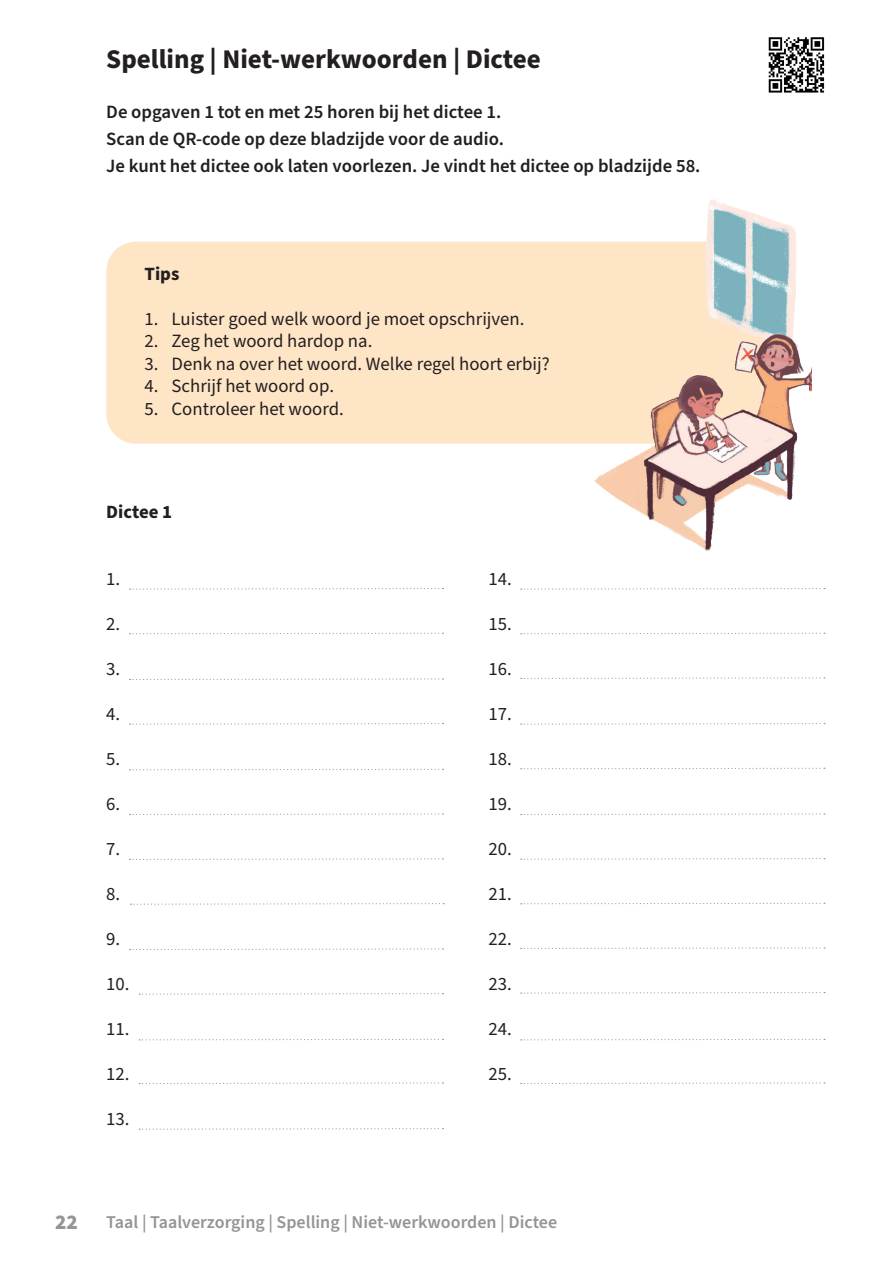
<style>
.page{position:relative;width:893px;height:1263px;background:#fff}
.page>*{position:absolute;margin:0;border:0;box-sizing:border-box;transform-origin:0 0}
.t1{font:700 27px "Source Sans Pro";color:#231f20}
.t2{font:900 21px "Source Sans Pro";color:#939598}
.t3{font:18.75px "Source Sans Pro";color:#231f20}
.t4{font:600 18.75px/27px "Source Sans Pro";color:#231f20}
.t5{font:700 18.75px "Source Sans Pro";color:#231f20}
.t6{font:600 18px "Source Sans Pro";color:#939598}
</style>
<div class="page">
<div style="left:106px;top:242px;width:662px;height:202px;background:#fee5c6;border-radius:30px"></div>
<img style="left:546px;top:199px;width:265px;height:352px">
<svg style="left:130px;top:588px;width:313px;height:2px"></svg>
<svg style="left:130px;top:632px;width:313px;height:3px"></svg>
<svg style="left:130px;top:678px;width:313px;height:2px"></svg>
<svg style="left:130px;top:723px;width:313px;height:2px"></svg>
<svg style="left:130px;top:768px;width:313px;height:3px"></svg>
<svg style="left:130px;top:813px;width:313px;height:2px"></svg>
<svg style="left:130px;top:858px;width:313px;height:2px"></svg>
<svg style="left:130px;top:903px;width:314px;height:2px"></svg>
<svg style="left:130px;top:948px;width:313px;height:2px"></svg>
<svg style="left:139px;top:993px;width:304px;height:2px"></svg>
<svg style="left:139px;top:1038px;width:304px;height:3px"></svg>
<svg style="left:139px;top:1082px;width:304px;height:2px"></svg>
<svg style="left:139px;top:1128px;width:304px;height:2px"></svg>
<svg style="left:521px;top:1038px;width:304px;height:3px"></svg>
<svg style="left:521px;top:1082px;width:304px;height:2px"></svg>
<svg style="left:521px;top:813px;width:304px;height:2px"></svg>
<svg style="left:521px;top:858px;width:304px;height:2px"></svg>
<svg style="left:521px;top:902px;width:304px;height:3px"></svg>
<svg style="left:521px;top:947px;width:304px;height:2px"></svg>
<svg style="left:521px;top:992px;width:304px;height:2px"></svg>
<svg style="left:521px;top:588px;width:304px;height:2px"></svg>
<svg style="left:521px;top:632px;width:304px;height:3px"></svg>
<svg style="left:521px;top:677px;width:304px;height:2px"></svg>
<svg style="left:521px;top:723px;width:304px;height:2px"></svg>
<svg style="left:521px;top:767px;width:304px;height:3px"></svg>
<img style="left:768px;top:37px;width:57px;height:56px">
<h1 class="t1" style="left:106px;top:40px;width:436px">Spelling | Niet-werkwoorden | Dictee</h1>
<p class="t4" style="left:106px;top:99px;width:596px">De opgaven 1 tot en met 25 horen bij het dictee 1.<br>Scan de QR-code op deze bladzijde voor de audio.<br>Je kunt het dictee ook laten voorlezen. Je vindt het dictee op bladzijde 58.</p>
<p class="t5" style="left:145px;top:261px;width:36px">Tips</p>
<p class="t3" style="left:145px;top:306px;width:381px">1. Luister goed welk woord je moet opschrijven.</p>
<p class="t3" style="left:145px;top:328px;width:229px">2. Zeg het woord hardop na.</p>
<p class="t3" style="left:145px;top:351px;width:407px">3. Denk na over het woord. Welke regel hoort erbij?</p>
<p class="t3" style="left:145px;top:373px;width:191px">4. Schrijf het woord op.</p>
<p class="t3" style="left:145px;top:396px;width:201px">5. Controleer het woord.</p>
<p class="t5" style="left:106px;top:499px;width:67px">Dictee 1</p>
<p class="t3" style="left:106px;top:566px;width:16px">1.</p>
<p class="t3" style="left:106px;top:611px;width:16px">2.</p>
<p class="t3" style="left:106px;top:656px;width:16px">3.</p>
<p class="t3" style="left:106px;top:701px;width:16px">4.</p>
<p class="t3" style="left:106px;top:746px;width:16px">5.</p>
<p class="t3" style="left:106px;top:791px;width:16px">6.</p>
<p class="t3" style="left:106px;top:836px;width:16px">7.</p>
<p class="t3" style="left:106px;top:881px;width:16px">8.</p>
<p class="t3" style="left:106px;top:926px;width:16px">9.</p>
<p class="t3" style="left:106px;top:971px;width:25px">10.</p>
<p class="t3" style="left:106px;top:1016px;width:25px">11.</p>
<p class="t3" style="left:106px;top:1061px;width:25px">12.</p>
<p class="t3" style="left:106px;top:1106px;width:25px">13.</p>
<p class="t3" style="left:488px;top:566px;width:25px">14.</p>
<p class="t3" style="left:488px;top:611px;width:25px">15.</p>
<p class="t3" style="left:488px;top:656px;width:25px">16.</p>
<p class="t3" style="left:488px;top:701px;width:25px">17.</p>
<p class="t3" style="left:488px;top:746px;width:25px">18.</p>
<p class="t3" style="left:488px;top:791px;width:25px">19.</p>
<p class="t3" style="left:488px;top:836px;width:25px">20.</p>
<p class="t3" style="left:488px;top:881px;width:25px">21.</p>
<p class="t3" style="left:488px;top:926px;width:25px">22.</p>
<p class="t3" style="left:488px;top:971px;width:25px">23.</p>
<p class="t3" style="left:488px;top:1016px;width:25px">24.</p>
<p class="t3" style="left:488px;top:1061px;width:25px">25.</p>
<p class="t2" style="left:55px;top:1208px;width:24px">22</p>
<p class="t6" style="left:106px;top:1210px;width:452px">Taal | Taalverzorging | Spelling | Niet-werkwoorden | Dictee</p>
</div>
